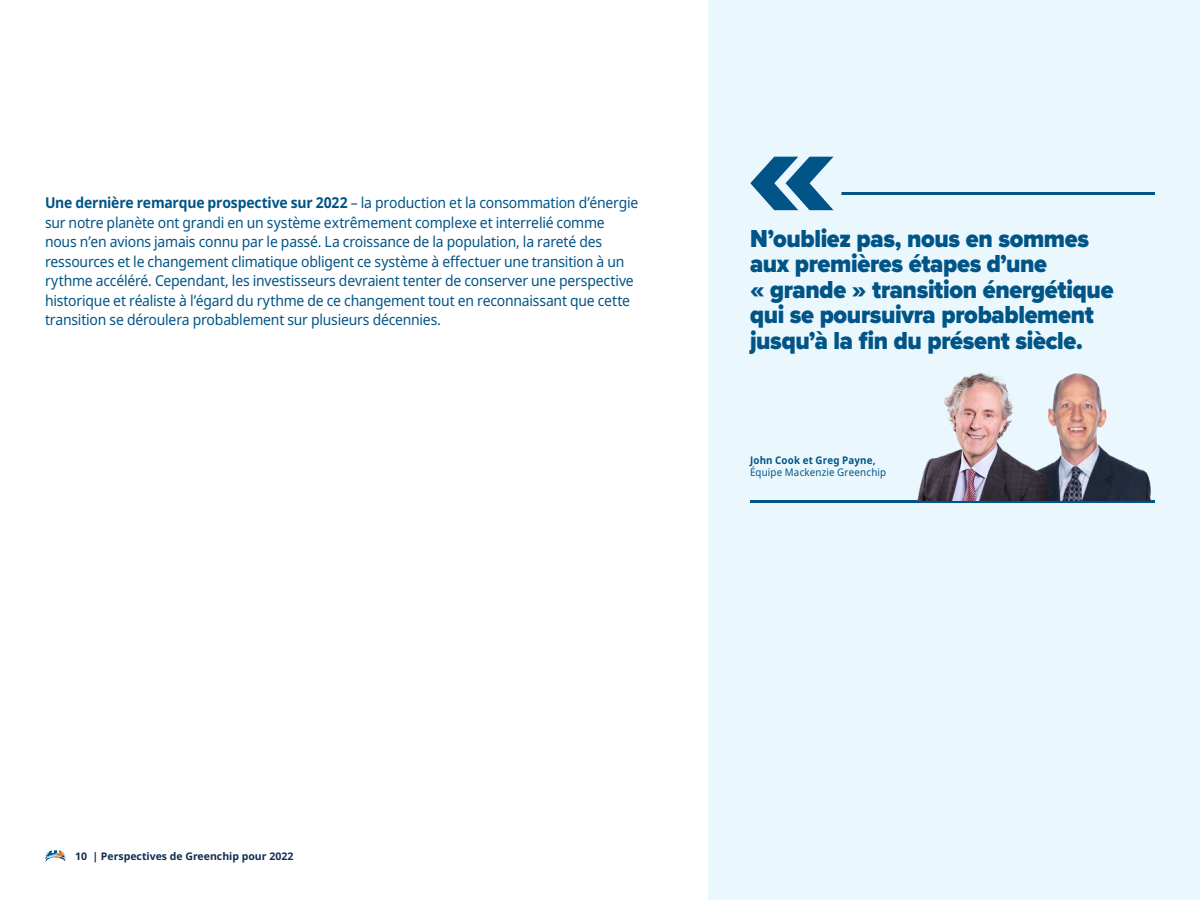
<style>
.page{position:relative;width:1200px;height:900px;background:#fff}
.page>*{position:absolute;margin:0;border:0;box-sizing:border-box;transform-origin:0 0}
.t1{font:900 150px "Proxima Nova";color:#005487}
.t2{font:900 25.5px/25.5px "Proxima Nova";letter-spacing:-.015em;color:#005486;scale:.93 1}
.t3{font:15px/19.5px "Noto Sans";letter-spacing:-.015em;color:#005487;scale:.93 1}
.t4{font:700 10.5px "Noto Sans";color:#0f2d52}
.t5{font:10.5px "Noto Sans";letter-spacing:.02em;color:#005487;scale:.93 1}
.t6{font:700 10.5px "Noto Sans";letter-spacing:.02em;color:#005487;scale:.93 1}
.s1{font-weight:700}
</style>
<div class="page">
<div style="left:708px;top:0;width:492px;height:900px;background:#eaf8fe"></div>
<hr style="left:750px;top:500px;width:405px;height:3px;background:#005486">
<hr style="left:842px;top:192px;width:313px;height:3px;background:#005486">
<img style="left:1050px;top:373px;width:101px;height:127px">
<img style="left:917px;top:373px;width:133px;height:127px">
<svg style="left:45px;top:850px;width:21px;height:12px"></svg>
<p class="t3" style="left:45px;top:193px;width:639px"><span class="s1">Une dernière remarque prospective sur 2022</span> – la production et la consommation d’énergie</p>
<p class="t3" style="left:45px;top:213px;width:603px">sur notre planète ont grandi en un système extrêmement complexe et interrelié comme</p>
<p class="t3" style="left:45px;top:232px;width:601px">nous n’en avions jamais connu par le passé. La croissance de la population, la rareté des</p>
<p class="t3" style="left:45px;top:252px;width:635px">ressources et le changement climatique obligent ce système à effectuer une transition à un rythme accéléré. Cependant, les investisseurs devraient tenter de conserver une perspective historique et réaliste à l’égard du rythme de ce changement tout en reconnaissant que cette</p>
<p class="t3" style="left:45px;top:310px;width:427px">transition se déroulera probablement sur plusieurs décennies.</p>
<p class="t1" style="left:746px;top:58px;width:94px">«</p>
<p class="t2" style="left:750px;top:225px;width:392px">N’oubliez pas, nous en sommes aux premières étapes d’une<br>« grande » transition énergétique qui se poursuivra probablement jusqu’à la fn du présent siècle.</p>
<p class="t6" style="left:750px;top:453px;width:137px">John Cook et Greg Payne,</p>
<p class="t5" style="left:750px;top:465px;width:148px">Équipe Mackenzie Greenchip</p>
<p class="t4" style="left:75px;top:849px;width:220px">10 | Perspectives de Greenchip pour 2022</p>
</div>
